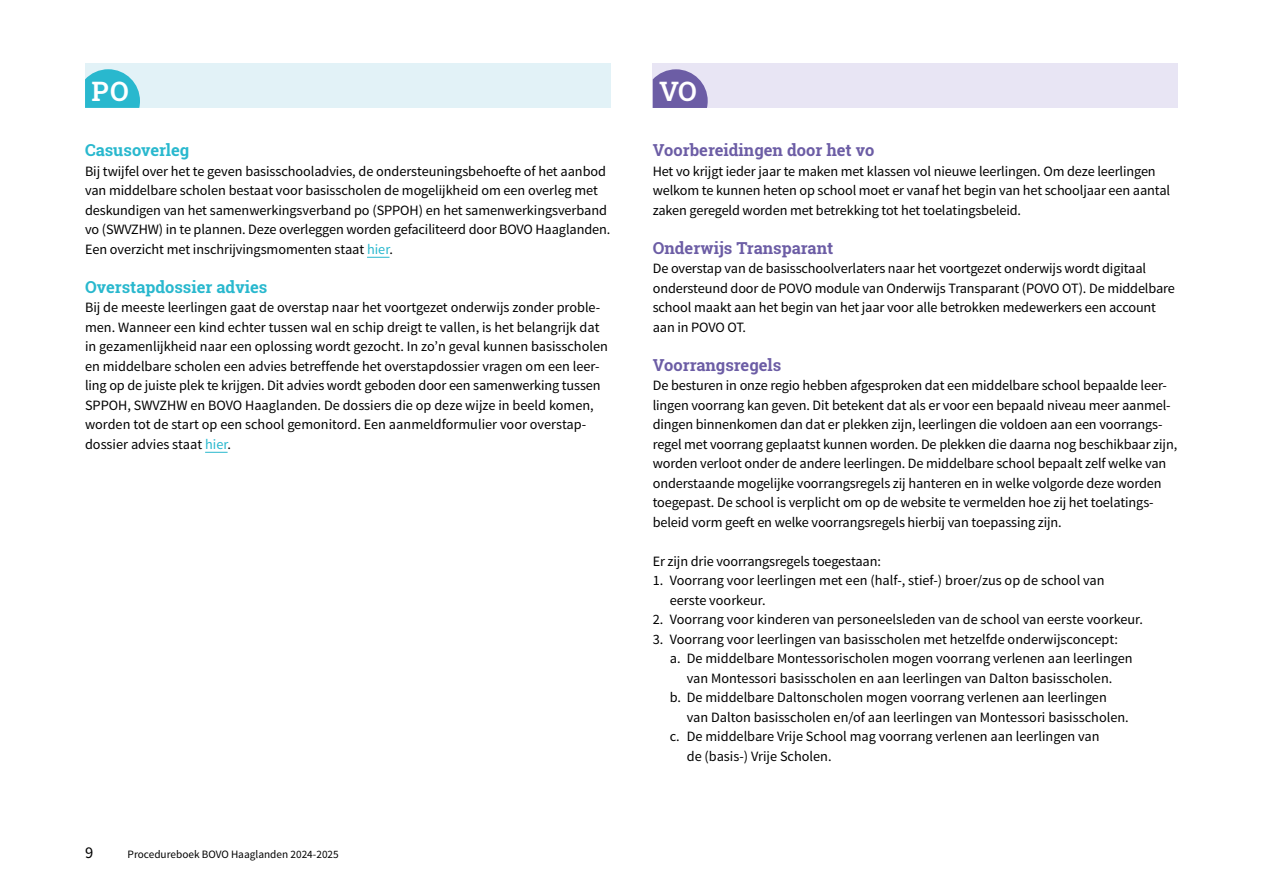
<style>
.page{position:relative;width:1263px;height:893px;background:#fff}
.page>*{position:absolute;margin:0;border:0;box-sizing:border-box;transform-origin:0 0}
.HST-titel{font:600 26.7px "Roboto Slab";color:#fff}
._0_0_Paragraaf{font:700 16.5px "Roboto Slab";color:#6c5da5}
._0_0_Paragraaf-2{font:700 16.5px "Roboto Slab";color:#29b8ce}
.t1{font:16.5px "Source Sans Pro";color:#000}
.Body{font:14.25px/19.5px "Source Sans Pro";letter-spacing:-.01em;color:#000}
.Body_opsommen{font:14.25px/19.5px "Source Sans Pro";color:#000}
.t2{font:11.25px "Source Sans Pro";color:#000}
.s1{color:#29b8ce}
</style>
<div class="page">
<svg style="left:367px;top:257px;width:22px;height:1px"></svg>
<svg style="left:205px;top:452px;width:23px;height:1px"></svg>
<div style="left:653px;top:64px;width:525px;height:44px;background:#e8e5f4"></div>
<svg style="left:653px;top:69px;width:55px;height:39px;background:#7e71b0"></svg>
<div style="left:85px;top:64px;width:525px;height:44px;background:#e2f2f7"></div>
<svg style="left:85px;top:69px;width:55px;height:39px;background:#44c0d3"></svg>
<p class="HST-titel" style="left:91px;top:73px;width:39px">PO</p>
<p class="HST-titel" style="left:659px;top:73px;width:39px">VO</p>
<p class="_0_0_Paragraaf-2" style="left:85px;top:139px;width:106px">Casusoverleg</p>
<p class="Body" style="left:85px;top:161px;width:527px">Bij twijfel over het te geven basisschooladvies, de ondersteuningsbehoefte of het aanbod van middelbare scholen bestaat voor basisscholen de mogelijkheid om een overleg met deskundigen van het samenwerkingsverband po (SPPOH) en het samenwerkingsverband vo (SWVZHW) in te plannen. Deze overleggen worden gefaciliteerd door BOVO Haaglanden.<br>Een overzicht met inschrijvingsmomenten staat <span class="s1">hier</span>.</p>
<p class="_0_0_Paragraaf-2" style="left:85px;top:275px;width:184px">Overstapdossier advies</p>
<p class="Body" style="left:85px;top:298px;width:524px">Bij de meeste leerlingen gaat de overstap naar het voortgezet onderwijs zonder proble&shy;men. Wanneer een kind echter tussen wal en schip dreigt te vallen, is het belangrijk dat in gezamenlijkheid naar een oplossing wordt gezocht. In zo’n geval kunnen basisscholen en middelbare scholen een advies betreffende het overstapdossier vragen om een leer&shy;ling op de juiste plek te krijgen. Dit advies wordt geboden door een samenwerking tussen SPPOH, SWVZHW en BOVO Haaglanden. De dossiers die op deze wijze in beeld komen, worden tot de start op een school gemonitord. Een aanmeldformulier voor overstap&shy;dossier advies staat <span class="s1">hier</span>.</p>
<p class="t1" style="left:85px;top:842px;width:10px">9</p>
<p class="t2" style="left:128px;top:847px;width:213px">Procedureboek BOVO Haaglanden 2024-2025</p>
<p class="_0_0_Paragraaf" style="left:653px;top:139px;width:223px">Voorbereidingen door het vo</p>
<p class="Body" style="left:653px;top:161px;width:519px">Het vo krijgt ieder jaar te maken met klassen vol nieuwe leerlingen. Om deze leerlingen welkom te kunnen heten op school moet er vanaf het begin van het schooljaar een aantal zaken geregeld worden met betrekking tot het toelatingsbeleid.</p>
<p class="_0_0_Paragraaf" style="left:653px;top:236px;width:182px">Onderwijs Transparant</p>
<p class="Body" style="left:653px;top:259px;width:524px">De overstap van de basisschoolverlaters naar het voortgezet onderwijs wordt digitaal ondersteund door de POVO module van Onderwijs Transparant (POVO OT). De middelbare school maakt aan het begin van het jaar voor alle betrokken medewerkers een account aan in POVO OT.</p>
<p class="_0_0_Paragraaf" style="left:653px;top:353px;width:130px">Voorrangsregels</p>
<p class="Body" style="left:653px;top:376px;width:526px">De besturen in onze regio hebben afgesproken dat een middelbare school bepaalde leer&shy;lingen voorrang kan geven. Dit betekent dat als er voor een bepaald niveau meer aanmel&shy;dingen binnenkomen dan dat er plekken zijn, leerlingen die voldoen aan een voorrangs&shy;regel met voorrang geplaatst kunnen worden. De plekken die daarna nog beschikbaar zijn, worden verloot onder de andere leerlingen. De middelbare school bepaalt zelf welke van onderstaande mogelijke voorrangsregels zij hanteren en in welke volgorde deze worden toegepast. De school is verplicht om op de website te vermelden hoe zij het toelatings&shy;beleid vorm geeft en welke voorrangsregels hierbij van toepassing zijn.</p>
<p class="Body" style="left:653px;top:551px;width:230px">Er zijn drie voorrangsregels toegestaan:</p>
<p class="Body_opsommen" style="left:670px;top:571px;width:436px;text-indent:-17px">1. Voorrang voor leerlingen met een (half-, stief-) broer/zus op de school van eerste voorkeur.</p>
<p class="Body_opsommen" style="left:653px;top:610px;width:492px">2. Voorrang voor kinderen van personeelsleden van de school van eerste voorkeur.</p>
<p class="Body_opsommen" style="left:653px;top:629px;width:467px">3. Voorrang voor leerlingen van basisscholen met hetzelfde onderwijsconcept:</p>
<p class="Body_opsommen" style="left:670px;top:649px;width:464px;text-align:center">a. De middelbare Montessorischolen mogen voorrang verlenen aan leerlingen van Montessori basisscholen en aan leerlingen van Dalton basisscholen.</p>
<p class="Body_opsommen" style="left:687px;top:688px;width:443px;text-indent:-17px">b. De middelbare Daltonscholen mogen voorrang verlenen aan leerlingen van Dalton basisscholen en/of aan leerlingen van Montessori basisscholen.</p>
<p class="Body_opsommen" style="left:687px;top:727px;width:414px;text-indent:-17px">c. De middelbare Vrije School mag voorrang verlenen aan leerlingen van de (basis-) Vrije Scholen.</p>
</div>
